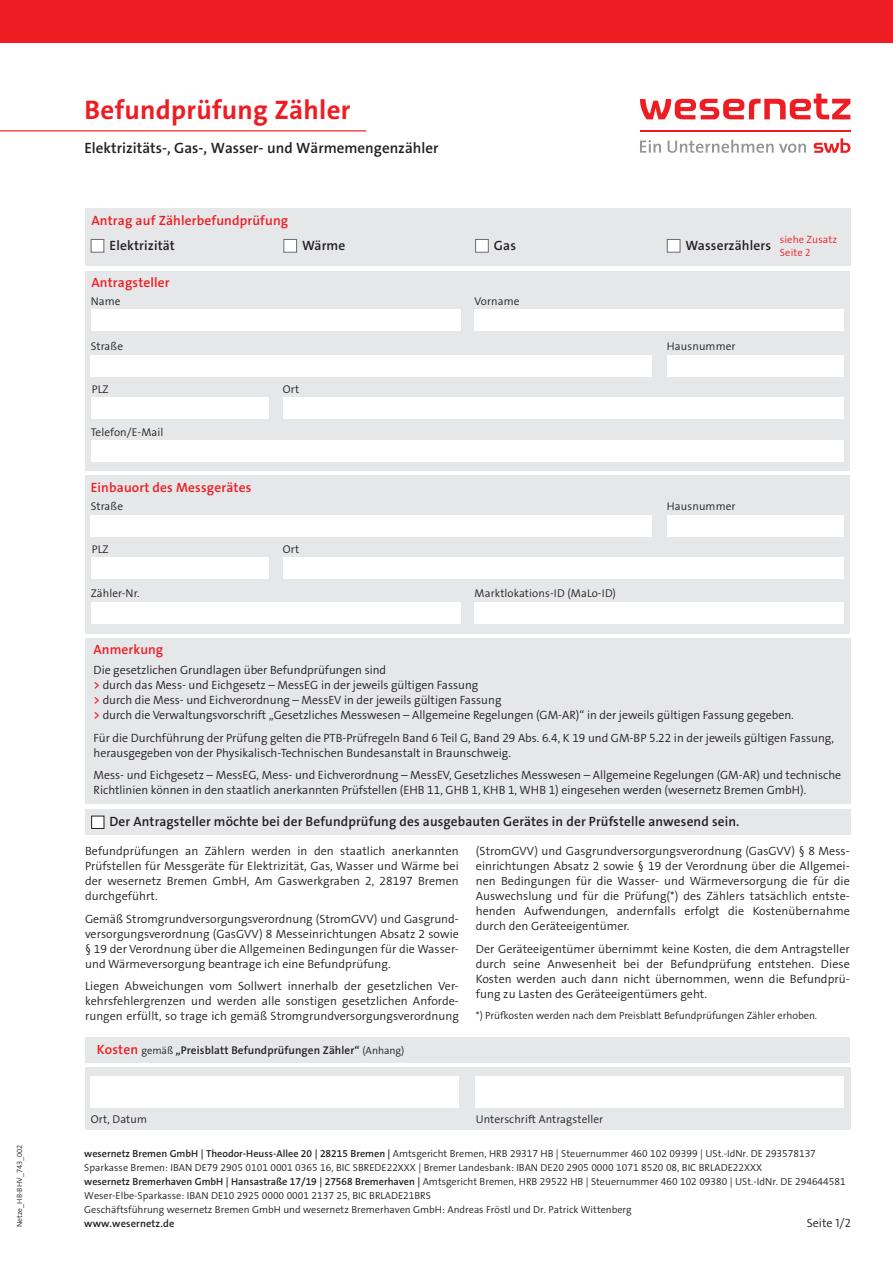
<style>
.page{position:relative;width:893px;height:1263px;background:#fff}
.page>*{position:absolute;margin:0;border:0;box-sizing:border-box;transform-origin:0 0}
.HEAD_18PT{font:700 27px "The Sans B W7";letter-spacing:.01em;color:#ee1d23}
.t1{font:15px "The Sans LP6 Se Bld";color:#231f20}
.Ausfuelltext{font:13.5px "The Sans LP6 Se Bld";letter-spacing:.01em;color:#231f20}
.Zwischenhead{font:13.5px "The Sans LP6 Se Bld";letter-spacing:.01em;color:#ee1d23}
.SUBHEAD_TITEL{font:13.5px "The Sans LP6 Se Bld";letter-spacing:.005em;color:#ee1d23}
.FLIEßTEXT_7PT{font:12px/15px "The Sans LP4 Se Lig";letter-spacing:.005em;color:#231f20;text-align:justify}
.Ausfuelltext-2{font:12px/15px "The Sans LP4 Se Lig";color:#231f20}
.SUBHEAD_TITEL-2{font:12px "The Sans LP4 Se Lig";color:#231f20}
.t2{font:11.25px "The Sans LP4 Se Lig";letter-spacing:.01em;color:#231f20}
.Zwischenhead-2{font:11.25px "The Sans LP6 Se Bld";letter-spacing:.01em;color:#231f20}
.Zusatzinfos_Klein{font:10.5px "The Sans LP4 Se Lig";color:#231f20}
.t3{font:10.5px/13px "The Sans LP4 Se Lig";letter-spacing:.01em;color:#ee1d23}
.t4{font:10.5px "The Sans LP6 Se Bld";letter-spacing:.01em;color:#231f20}
.t5{font:10.2px "The Sans LP4 Se Lig";color:#231f20}
.t6{font:7.5px "The Sans LP4 Se Lig";color:#231f20}
.s1{font-family:"The Sans LP6 Se Bld";color:#ee1d23}
.s2{font-family:"The Sans Semi Light Caps"}
.s3{font-size:13.5px;color:#ee1d23}
.s4{font-family:"The Sans LP4 Se Lig";font-size:10.5px}
.s5{font-family:"The Sans";font-weight:600}
.s6{font-family:"The Sans LP6 Se Bld"}
</style>
<div class="page">
<hr style="left:640px;top:130px;width:210px;height:1px;background:#ee1d23">
<svg style="left:814px;top:138px;width:36px;height:15px"></svg>
<svg style="left:640px;top:94px;width:210px;height:25px"></svg>
<svg style="left:640px;top:140px;width:21px;height:13px"></svg>
<svg style="left:668px;top:140px;width:138px;height:13px"></svg>
<div style="left:0;top:0;width:893px;height:43px;background:#ee1d23"></div>
<hr style="left:0;top:130px;width:366px;height:1px;background:#ee1d23">
<div style="left:85px;top:208px;width:765px;height:58px;background:#e6e7e9"></div>
<div style="left:85px;top:271px;width:765px;height:199px;background:#e6e7e9"></div>
<div style="left:85px;top:475px;width:765px;height:159px;background:#e6e7e9"></div>
<div style="left:91px;top:515px;width:561px;height:22px;background:#fff"></div>
<div style="left:91px;top:557px;width:178px;height:21px;background:#fff"></div>
<div style="left:667px;top:515px;width:177px;height:22px;background:#fff"></div>
<div style="left:283px;top:557px;width:561px;height:21px;background:#fff"></div>
<div style="left:91px;top:239px;width:13px;height:14px;background:#fff;border:1px solid #6c6d70"></div>
<div style="left:85px;top:809px;width:765px;height:26px;background:#e6e7e9"></div>
<div style="left:92px;top:816px;width:12px;height:12px;background:#fff"></div>
<div style="left:91px;top:816px;width:13px;height:13px;border:1px solid #231f20"></div>
<div style="left:85px;top:1037px;width:765px;height:25px;background:#e6e7e9"></div>
<div style="left:91px;top:310px;width:369px;height:21px;background:#fff"></div>
<div style="left:91px;top:356px;width:561px;height:21px;background:#fff"></div>
<div style="left:91px;top:397px;width:178px;height:22px;background:#fff"></div>
<div style="left:91px;top:440px;width:753px;height:22px;background:#fff"></div>
<div style="left:475px;top:310px;width:369px;height:21px;background:#fff"></div>
<div style="left:667px;top:356px;width:177px;height:21px;background:#fff"></div>
<div style="left:283px;top:397px;width:561px;height:22px;background:#fff"></div>
<div style="left:91px;top:603px;width:369px;height:21px;background:#fff"></div>
<div style="left:475px;top:603px;width:369px;height:21px;background:#fff"></div>
<div style="left:85px;top:638px;width:765px;height:166px;background:#e6e7e9"></div>
<div style="left:85px;top:1067px;width:765px;height:62px;background:#e6e7e9"></div>
<div style="left:91px;top:1076px;width:368px;height:31px;background:#fff"></div>
<div style="left:475px;top:1076px;width:369px;height:31px;background:#fff"></div>
<div style="left:283px;top:239px;width:14px;height:14px;background:#fff;border:1px solid #6c6d70"></div>
<div style="left:475px;top:239px;width:14px;height:14px;background:#fff;border:1px solid #6c6d70"></div>
<div style="left:667px;top:239px;width:13px;height:14px;background:#fff;border:1px solid #6c6d70"></div>
<p class="t6" style="left:15px;top:1227px;width:84px;rotate:-90deg">Netze_HB-BHV_743_002</p>
<p class="HEAD_18PT" style="left:85px;top:92px;width:267px">Befundprüfung Zähler</p>
<p class="t1" style="left:85px;top:138px;width:355px">Elektrizitäts-, Gas-, Wasser- und Wärmemengenzähler</p>
<p class="Zwischenhead" style="left:91px;top:212px;width:198px">Antrag auf Zählerbefundprüfung</p>
<p class="Ausfuelltext" style="left:109px;top:236px;width:67px">Elektrizität</p>
<p class="Zwischenhead" style="left:91px;top:274px;width:80px">Antragsteller</p>
<p class="Ausfuelltext" style="left:302px;top:236px;width:45px">Wärme</p>
<p class="Ausfuelltext" style="left:494px;top:236px;width:24px">Gas</p>
<p class="Ausfuelltext" style="left:686px;top:236px;width:87px">Wasserzählers</p>
<p class="t3" style="left:780px;top:232px;width:59px">siehe Zusatz<br>Seite 2</p>
<p class="t2" style="left:91px;top:294px;width:31px">Name</p>
<p class="t2" style="left:475px;top:294px;width:46px">Vorname</p>
<p class="t2" style="left:91px;top:339px;width:34px">Straße</p>
<p class="t2" style="left:667px;top:339px;width:70px">Hausnummer</p>
<p class="t2" style="left:92px;top:382px;width:18px">PLZ</p>
<p class="t2" style="left:91px;top:425px;width:74px">Telefon/E-Mail</p>
<p class="t2" style="left:283px;top:382px;width:18px">Ort</p>
<p class="Zwischenhead" style="left:91px;top:478px;width:162px">Einbauort des Messgerätes</p>
<p class="t2" style="left:91px;top:499px;width:34px">Straße</p>
<p class="t2" style="left:667px;top:499px;width:70px">Hausnummer</p>
<p class="t2" style="left:92px;top:542px;width:18px">PLZ</p>
<p class="t2" style="left:283px;top:542px;width:18px">Ort</p>
<p class="t2" style="left:91px;top:586px;width:50px">Zähler-Nr.</p>
<p class="t2" style="left:475px;top:586px;width:143px">Marktlokations-ID (MaLo-ID)</p>
<p class="SUBHEAD_TITEL" style="left:94px;top:640px;width:71px">Anmerkung</p>
<p class="SUBHEAD_TITEL-2" style="left:94px;top:662px;width:294px">Die gesetzlichen Grundlagen über Befundprüfungen sind</p>
<p class="Ausfuelltext-2" style="left:94px;top:677px;width:386px"><span class="s1">&gt;</span> durch das Mess- und Eichgesetz – MessEG in der jeweils gültigen Fassung</p>
<p class="Ausfuelltext-2" style="left:94px;top:692px;width:409px"><span class="s1">&gt;</span> durch die Mess- und Eichverordnung – MessEV in der jeweils gültigen Fassung</p>
<p class="Ausfuelltext-2" style="left:94px;top:707px;width:701px"><span class="s1">&gt;</span> durch die Verwaltungsvorschrift <span class="s2">„</span>Gesetzliches Messwesen – Allgemeine Regelungen (GM-AR)<span class="s2">“</span> in der jeweils gültigen Fassung gegeben.</p>
<p class="Ausfuelltext-2" style="left:94px;top:730px;width:742px">Für die Durchführung der Prüfung gelten die PTB-Prüfregeln Band 6 Teil G, Band 29 Abs. 6.4, K 19 und GM-BP 5.22 in der jeweils gültigen Fassung, herausgegeben von der Physikalisch-Technischen Bundesanstalt in Braunschweig.</p>
<p class="Ausfuelltext-2" style="left:94px;top:767px;width:749px">Mess- und Eichgesetz – MessEG, Mess- und Eichverordnung – MessEV, Gesetzliches Messwesen – Allgemeine Regelungen (GM-AR) und technische<br>Richtlinien können in den staatlich anerkannten Prüfstellen (EHB 11, GHB 1, KHB 1, WHB 1) eingesehen werden (wesernetz Bremen GmbH).</p>
<p class="Ausfuelltext" style="left:110px;top:813px;width:631px">Der Antragsteller möchte bei der Befundprüfung des ausgebauten Gerätes in der Prüfstelle anwesend sein.</p>
<p class="FLIEßTEXT_7PT" style="left:85px;top:843px;width:375px">Befundprüfungen an Zählern werden in den staatlich anerkannten Prüfstellen für Messgeräte für Elektrizität, Gas, Wasser und Wärme bei der wesernetz Bremen GmbH, Am Gaswerkgraben 2, 28197 Bremen durchgeführt.</p>
<p class="FLIEßTEXT_7PT" style="left:85px;top:911px;width:375px">Gemäß Stromgrundversorgungsverordnung (StromGVV) und Gasgrund&shy;versorgungsverordnung (GasGVV) 8 Messeinrichtungen Absatz 2 sowie § 19 der Verordnung über die Allgemeinen Bedingungen für die Wasser&shy;und Wärmeversorgung beantrage ich eine Befundprüfung.</p>
<p class="FLIEßTEXT_7PT" style="left:85px;top:978px;width:375px">Liegen Abweichungen vom Sollwert innerhalb der gesetzlichen Ver&shy;kehrsfehlergrenzen und werden alle sonstigen gesetzlichen Anforde&shy;rungen erfüllt, so trage ich gemäß Stromgrundversorgungsverordnung</p>
<p class="Zwischenhead-2" style="left:97px;top:1043px;width:309px"><span class="s3">Kosten</span> <span class="s4">gemäß</span> <span class="s5">„</span>Preisblatt Befundprüfungen Zähler<span class="s5">“</span> <span class="s4">(Anhang)</span></p>
<p class="FLIEßTEXT_7PT" style="left:476px;top:843px;width:375px">(StromGVV) und Gasgrundversorgungsverordnung (GasGVV) § 8 Mess&shy;einrichtungen Absatz 2 sowie § 19 der Verordnung über die Allgemei&shy;nen Bedingungen für die Wasser- und Wärmeversorgung die für die Auswechslung und für die Prüfung(*) des Zählers tatsächlich entste&shy;henden Aufwendungen, andernfalls erfolgt die Kostenübernahme durch den Geräteeigentümer.</p>
<p class="FLIEßTEXT_7PT" style="left:476px;top:941px;width:375px">Der Geräteeigentümer übernimmt keine Kosten, die dem Antragsteller durch seine Anwesenheit bei der Befundprüfung entstehen. Diese Kosten werden auch dann nicht übernommen, wenn die Befundprü&shy;fung zu Lasten des Geräteeigentümers geht.</p>
<p class="Zusatzinfos_Klein" style="left:476px;top:1009px;width:343px">*) Prüfkosten werden nach dem Preisblatt Befundprüfungen Zähler erhoben.</p>
<p class="t2" style="left:91px;top:1112px;width:58px">Ort, Datum</p>
<p class="t2" style="left:476px;top:1112px;width:129px">Unterschrift Antragsteller</p>
<p class="t5" style="left:84px;top:1147px;width:733px"><span class="s6">wesernetz Bremen GmbH | Theodor-Heuss-Allee 20 | 28215 Bremen |</span> Amtsgericht Bremen, HRB 29317 HB | Steuernummer 460 102 09399 | USt.-IdNr. DE 293578137</p>
<p class="t5" style="left:84px;top:1161px;width:679px">Sparkasse Bremen: IBAN DE79 2905 0101 0001 0365 16, BIC SBREDE22XXX | Bremer Landesbank: IBAN DE20 2905 0000 1071 8520 08, BIC BRLADE22XXX</p>
<p class="t5" style="left:84px;top:1175px;width:763px"><span class="s6">wesernetz Bremerhaven GmbH | Hansastraße 17/19 | 27568 Bremerhaven |</span> Amtsgericht Bremen, HRB 29522 HB | Steuernummer 460 102 09380 | USt.-IdNr. DE 294644581</p>
<p class="t5" style="left:84px;top:1189px;width:348px">Weser-Elbe-Sparkasse: IBAN DE10 2925 0000 0001 2137 25, BIC BRLADE21BRS</p>
<p class="t5" style="left:84px;top:1203px;width:549px">Geschäftsführung wesernetz Bremen GmbH und wesernetz Bremerhaven GmbH: Andreas Fröstl und Dr. Patrick Wittenberg</p>
<p class="t4" style="left:84px;top:1216px;width:92px">www.wesernetz.de</p>
<p class="FLIEßTEXT_7PT" style="left:807px;top:1215px;width:45px">Seite 1/2</p>
</div>
